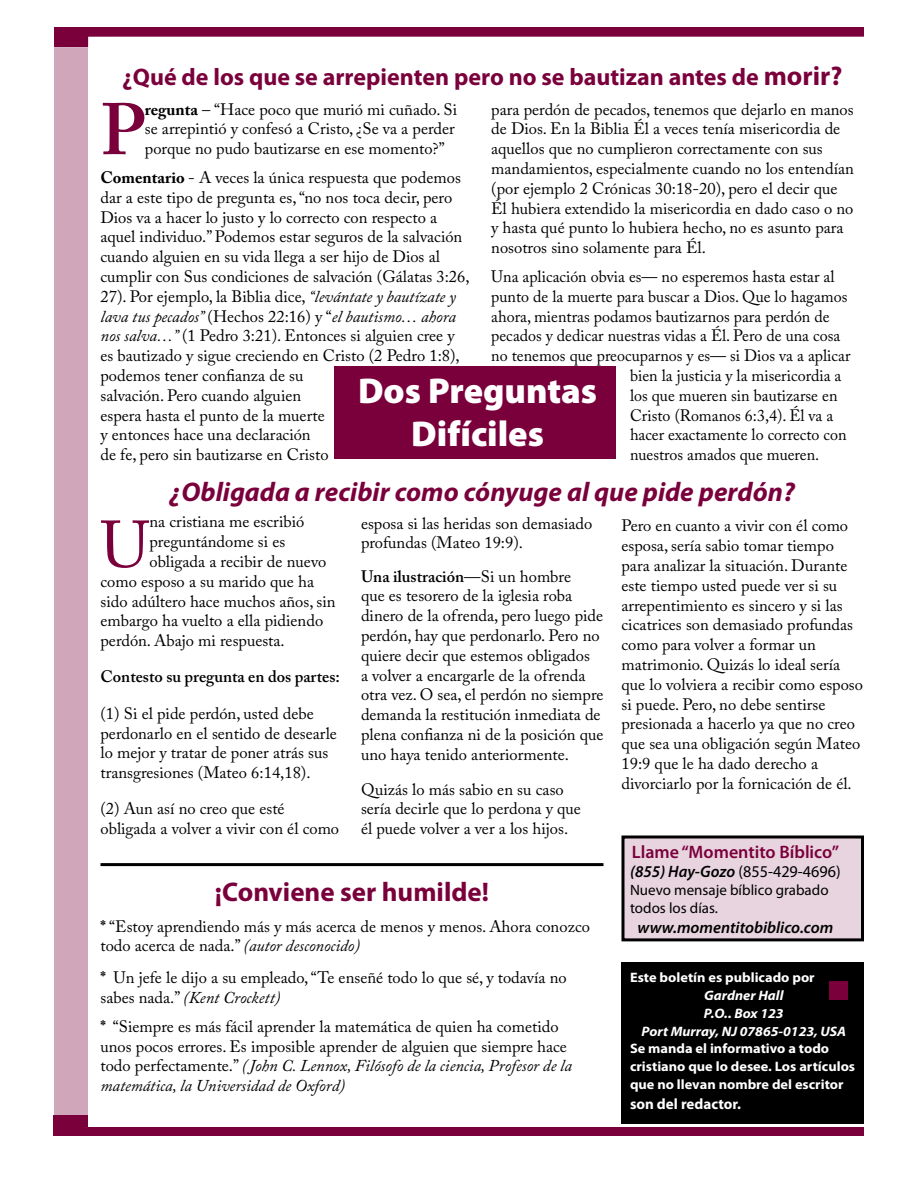
<style>
.page{position:relative;width:918px;height:1188px;background:#fff}
.page>*{position:absolute;margin:0;border:0;box-sizing:border-box;transform-origin:0 0}
.t1{font:600 72.15px "Adobe Caslon Pro";color:#7a003c}
.t2{font:65.7px "Adobe Caslon Pro";color:#7a003c}
.t3{font:900 36px/43.2px "Myriad Pro";color:#fff;text-align:center}
.t4{font:italic 700 27px "Myriad Pro";color:#7a003c}
.t5{font:700 27px "Myriad Pro";color:#7a003c}
.t6{font:700 24px "Myriad Pro";color:#7a003c}
.t7{font:600 18px "Myriad Pro";color:#7a003c}
.t8{font:16.5px/19.8px "Adobe Caslon Pro";color:#000}
.t9{font:600 16.5px "Adobe Caslon Pro";color:#000}
.t10{font:16.5px "Myriad Pro";color:#000}
.t11{font:italic 600 16.5px "Myriad Pro";color:#000}
.t12{font:15px/18px "Myriad Pro";color:#000}
.t13{font:700 15px "Myriad Pro";color:#fff}
.t14{font:700 13.65px/17.9px "Myriad Pro";color:#fff;scale:1.05 1}
.t15{font:italic 700 13.65px/17.9px "Myriad Pro";color:#fff;text-align:center;scale:1.05 1}
.s1{font-size:27px}
.s2{font-weight:700}
.s3{font-style:italic}
.s4{font-weight:600}
.s5{font-weight:600;font-style:italic}
</style>
<div class="page">
<div style="left:334px;top:366px;width:281px;height:93px;background:#7a003c"></div>
<div style="left:54px;top:48px;width:34px;height:1075px;background:#d0a6bb"></div>
<svg style="left:54px;top:27px;width:810px;height:20px"></svg>
<div style="left:621px;top:962px;width:243px;height:162px;background:#000"></div>
<div style="left:53px;top:1127px;width:811px;height:9px;background:#7a003c"></div>
<div style="left:54px;top:1115px;width:34px;height:12px;background:#7a003c"></div>
<div style="left:829px;top:981px;width:19px;height:18px;background:#7a003c"></div>
<div style="left:623px;top:837px;width:239px;height:103px;background:#e8d4de"></div>
<div style="left:621px;top:836px;width:243px;height:105px;border:3px solid #000"></div>
<hr style="left:100px;top:863px;width:503px;height:3px;background:#000">
<h3 class="t6" style="left:122px;top:61px;width:722px">¿Qué de los que se arrepienten pero no se bautizan antes de <span class="s1">morir?</span></h3>
<h1 class="t1" style="left:100px;top:87px;width:46px">P</h1>
<p class="t8" style="left:145px;top:99px;width:314px"><span class="s2">regunta</span> – “Hace poco que murió mi cuñado. Si se arrepintió y confesó a Cristo, ¿Se va a perder porque no pudo bautizarse en ese momento?”</p>
<p class="t8" style="left:100px;top:167px;width:371px"><span class="s2">Comentario</span> - A veces la única respuesta que podemos dar a este tipo de pregunta es, “no nos toca decir, pero Dios va a hacer lo justo y lo correcto con respecto a aquel individuo.” Podemos estar seguros de la salvación cuando alguien en su vida llega a ser hijo de Dios al cumplir con Sus condiciones de salvación (Gálatas 3:26, 27). Por ejemplo, la Biblia dice, <span class="s3">“levántate y bautízate y lava tus pecados”</span> (Hechos 22:16) y “<span class="s3">el bautismo… ahora nos salva…”</span> (1 Pedro 3:21). Entonces si alguien cree y es bautizado y sigue creciendo en Cristo (2 Pedro 1:8), podemos tener confianza de su<br>salvación. Pero cuando alguien<br>espera hasta el punto de la muerte<br>y entonces hace una declaración<br>de fe, pero sin bautizarse en Cristo</p>
<p class="t8" style="left:491px;top:99px;width:364px">para perdón de pecados, tenemos que dejarlo en manos de Dios. En la Biblia Él a veces tenía misericordia de aquellos que no cumplieron correctamente con sus mandamientos, especialmente cuando no los entendían (por ejemplo 2 Crónicas 30:18-20), pero el decir que Él hubiera extendido la misericordia en dado caso o no y hasta qué punto lo hubiera hecho, no es asunto para nosotros sino solamente para Él.</p>
<p class="t8" style="left:491px;top:266px;width:345px">Una aplicación obvia es— no esperemos hasta estar al</p>
<p class="t8" style="left:491px;top:286px;width:358px">punto de la muerte para buscar a Dios. Que lo hagamos</p>
<p class="t8" style="left:491px;top:306px;width:340px">ahora, mientras podamos bautizarnos para perdón de</p>
<p class="t8" style="left:491px;top:326px;width:351px">pecados y dedicar nuestras vidas a Él. Pero de una cosa</p>
<p class="t8" style="left:491px;top:346px;width:361px">no tenemos que preocuparnos y es— si Dios va a aplicar</p>
<p class="t8" style="left:630px;top:365px;width:213px">bien la justicia y la misericordia a</p>
<p class="t8" style="left:630px;top:385px;width:209px">los que mueren sin bautizarse en</p>
<p class="t8" style="left:630px;top:405px;width:205px">Cristo (Romanos 6:3,4). Él va a</p>
<p class="t8" style="left:630px;top:425px;width:218px">hacer exactamente lo correcto con</p>
<p class="t8" style="left:630px;top:445px;width:191px">nuestros amados que mueren.</p>
<h3 class="t3" style="left:358px;top:368px;width:241px">Dos Preguntas<br>Difíciles</h3>
<h3 class="t4" style="left:170px;top:474px;width:627px">¿Obligada a recibir como cónyuge al que pide perdón?</h3>
<p class="t8" style="left:361px;top:513px;width:233px">esposa si las heridas son demasiado profundas (Mateo 19:9).</p>
<p class="t8" style="left:361px;top:566px;width:244px"><span class="s4">Una ilustración</span>—Si un hombre<br>que es tesorero de la iglesia roba dinero de la ofrenda, pero luego pide perdón, hay que perdonarlo. Pero no quiere decir que estemos obligados<br>a volver a encargarle de la ofrenda otra vez. O sea, el perdón no siempre demanda la restitución inmediata de plena confianza ni de la posición que uno haya tenido anteriormente.</p>
<p class="t8" style="left:361px;top:779px;width:221px">Quizás lo más sabio en su caso sería decirle que lo perdona y que él puede volver a ver a los hijos.</p>
<h2 class="t2" style="left:100px;top:506px;width:50px">U</h2>
<p class="t8" style="left:149px;top:512px;width:156px">na cristiana me escribió</p>
<p class="t8" style="left:621px;top:516px;width:243px">Pero en cuanto a vivir con él como esposa, sería sabio tomar tiempo para analizar la situación. Durante este tiempo usted puede ver si su arrepentimiento es sincero y si las cicatrices son demasiado profundas como para volver a formar un matrimonio. Quizás lo ideal sería que lo volviera a recibir como esposo si puede. Pero, no debe sentirse presionada a hacerlo ya que no creo que sea una obligación según Mateo 19:9 que le ha dado derecho a divorciarlo por la fornicación de él.</p>
<p class="t8" style="left:149px;top:532px;width:137px">preguntándome si es</p>
<p class="t8" style="left:149px;top:551px;width:178px">obligada a recibir de nuevo</p>
<p class="t8" style="left:100px;top:571px;width:215px">como esposo a su marido que ha</p>
<p class="t8" style="left:100px;top:591px;width:237px">sido adúltero hace muchos años, sin</p>
<p class="t8" style="left:100px;top:611px;width:224px">embargo ha vuelto a ella pidiendo</p>
<p class="t8" style="left:100px;top:631px;width:186px">perdón. Abajo mi respuesta.</p>
<p class="t9" style="left:100px;top:667px;width:241px">Contesto su pregunta en dos partes:</p>
<p class="t8" style="left:100px;top:703px;width:238px">(1) Si el pide perdón, usted debe perdonarlo en el sentido de desearle lo mejor y tratar de poner atrás sus transgresiones (Mateo 6:14,18).</p>
<p class="t8" style="left:100px;top:799px;width:240px">(2) Aun así no creo que esté obligada a volver a vivir con él como</p>
<h3 class="t5" style="left:215px;top:875px;width:276px">¡Conviene ser humilde!</h3>
<p class="t8" style="left:100px;top:916px;width:491px"><span class="s2">*</span> “Estoy aprendiendo más y más acerca de menos y menos. Ahora conozco todo acerca de nada.” <span class="s3">(autor desconocido)</span></p>
<p class="t8" style="left:100px;top:968px;width:468px"><span class="s2">*</span> Un jefe le dijo a su empleado, “Te enseñé todo lo que sé, y todavía no sabes nada.” <span class="s3">(Kent Crockett)</span></p>
<p class="t8" style="left:100px;top:1016px;width:473px"><span class="s2">*</span> “Siempre es más fácil aprender la matemática de quien ha cometido unos pocos errores. Es imposible aprender de alguien que siempre hace todo perfectamente.” <span class="s3">( John C. Lennox, Filósofo de la ciencia, Profesor de la matemática, la Universidad de Oxford)</span></p>
<p class="t7" style="left:632px;top:840px;width:209px">Llame “Momentito Bíblico”</p>
<p class="t10" style="left:630px;top:862px;width:212px"><span class="s5">(855) Hay-Gozo</span> (855-429-4696)</p>
<p class="t12" style="left:630px;top:881px;width:200px">Nuevo mensaje bíblico grabado todos los días.</p>
<p class="t11" style="left:638px;top:917px;width:197px">www.momentitobiblico.com</p>
<p class="t14" style="left:630px;top:968px;width:177px">Este boletín es publicado por</p>
<p class="t15" style="left:642px;top:986px;width:196px">Gardner Hall<br>P.O.. Box 123<br>Port Murray, NJ 07865-0123, USA</p>
<p class="t14" style="left:630px;top:1039px;width:216px">Se manda el informativo a todo cristiano que lo desee. Los artículos que no llevan nombre del escritor</p>
<p class="t13" style="left:630px;top:1094px;width:113px">son del redactor.</p>
</div>
